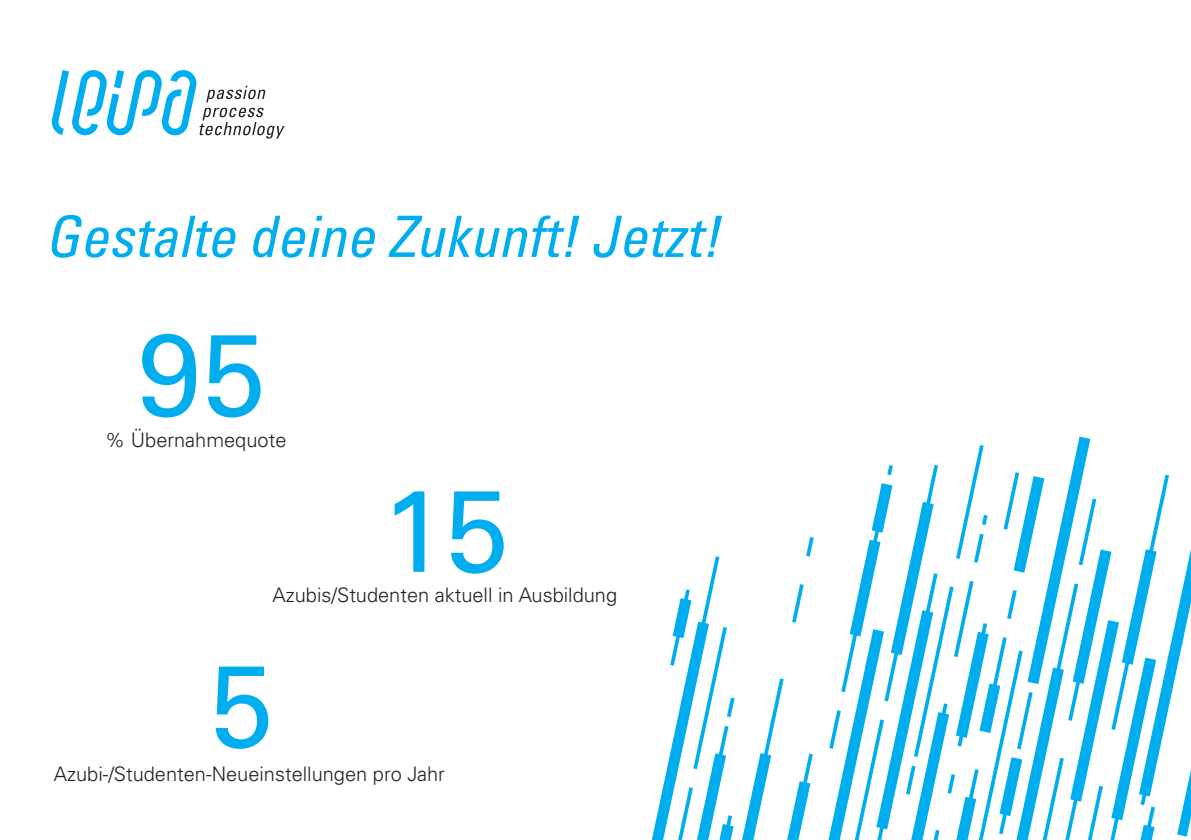
<style>
.page{position:relative;width:1191px;height:840px;background:#fff}
.page>*{position:absolute;margin:0;border:0;box-sizing:border-box;transform-origin:0 0}
.t1{font:116px "Univers LT Pro 55 Roman";color:#00aeef}
.t2{font:italic condensed 57px "Univers LT Pro";color:#00aeef}
.t3{font:300 20px "Univers LT Pro 45";color:#231f20}
</style>
<div class="page">
<svg style="left:51px;top:70px;width:233px;height:68px"></svg>
<svg style="left:652px;top:436px;width:539px;height:403px"></svg>
<h2 class="t2" style="left:45px;top:200px;width:676px">Gestalte deine Zukunft! Jetzt!</h2>
<h1 class="t1" style="left:137px;top:294px;width:130px">95</h1>
<p class="t3" style="left:105px;top:427px;width:183px">% Übernahmequote</p>
<h1 class="t1" style="left:382px;top:450px;width:129px">15</h1>
<p class="t3" style="left:273px;top:581px;width:346px">Azubis/Studenten aktuell in Ausbildung</p>
<h1 class="t1" style="left:209px;top:625px;width:66px">5</h1>
<p class="t3" style="left:54px;top:760px;width:392px">Azubi-/Studenten-Neueinstellungen pro Jahr</p>
</div>
